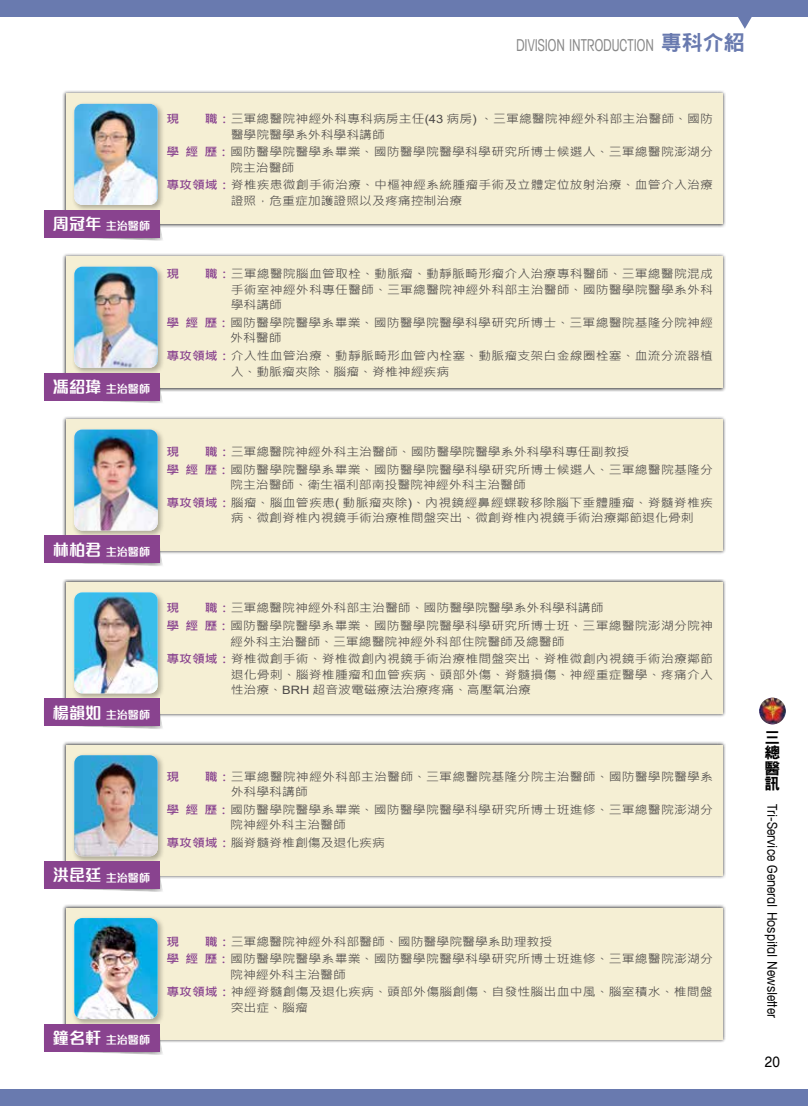
<style>
.page{position:relative;width:808px;height:1106px;background:#fff}
.page>*{position:absolute;margin:0;border:0;box-sizing:border-box;transform-origin:0 0}
.t1{font:condensed 16.5px "Avant Garde Com";color:#898989;scale:.85 1}
.t2{font:15.6px/15.6px "DF Hei Std W9";color:#000;text-align:justify}
.t3{font:15px "Helvetica";color:#000;scale:.9 1}
.t4{font:condensed 13.5px "Avant Garde Com";color:#000;scale:1.05 1}
.t5{font:11.55px/15.6px "Microsoft Jheng Hei";letter-spacing:.015em;color:#4c4948;scale:1.11 1}
.t6{font:700 11.1px "M Finance HK";color:#fff}
.s1{font-family:"DF Hei Std W9";font-stretch:normal;font-size:21px;color:#697aaf}
.s2{font-size:16.2px}
.s3{font-weight:700;color:#89438f}
.s4{font-family:"Arial"}
</style>
<div class="page">
<div style="left:62px;top:90px;width:664px;height:138px;background:#000;opacity:.75"></div>
<div style="left:66px;top:94px;width:657px;height:130px;background:#f5efd4"></div>
<div style="left:72px;top:101px;width:94px;height:111px;background:#000;opacity:.3"></div>
<img style="left:74px;top:104px;width:84px;height:101px">
<svg style="left:44px;top:210px;width:120px;height:31px"></svg>
<div style="left:44px;top:210px;width:116px;height:27px;background:#89438f"></div>
<div style="left:62px;top:253px;width:664px;height:139px;background:#000;opacity:.75"></div>
<div style="left:66px;top:256px;width:657px;height:132px;background:#f5efd4"></div>
<div style="left:72px;top:264px;width:94px;height:111px;background:#000;opacity:.3"></div>
<img style="left:74px;top:267px;width:84px;height:101px">
<svg style="left:44px;top:373px;width:120px;height:30px"></svg>
<div style="left:44px;top:373px;width:116px;height:27px;background:#89438f"></div>
<div style="left:62px;top:416px;width:664px;height:138px;background:#000;opacity:.75"></div>
<div style="left:66px;top:419px;width:657px;height:132px;background:#f5efd4"></div>
<div style="left:72px;top:427px;width:94px;height:111px;background:#000;opacity:.3"></div>
<img style="left:74px;top:429px;width:84px;height:101px">
<svg style="left:63px;top:535px;width:101px;height:31px"></svg>
<div style="left:44px;top:535px;width:116px;height:28px;background:#89438f"></div>
<div style="left:62px;top:578px;width:664px;height:139px;background:#000;opacity:.75"></div>
<div style="left:66px;top:582px;width:657px;height:132px;background:#f5efd4"></div>
<div style="left:72px;top:590px;width:94px;height:111px;background:#000;opacity:.3"></div>
<img style="left:74px;top:592px;width:84px;height:101px">
<svg style="left:69px;top:698px;width:95px;height:31px"></svg>
<div style="left:44px;top:698px;width:116px;height:28px;background:#89438f"></div>
<div style="left:62px;top:741px;width:664px;height:138px;background:#000;opacity:.75"></div>
<div style="left:66px;top:745px;width:657px;height:130px;background:#f5efd4"></div>
<div style="left:72px;top:752px;width:94px;height:112px;background:#000;opacity:.3"></div>
<img style="left:74px;top:755px;width:84px;height:101px">
<svg style="left:44px;top:861px;width:120px;height:31px"></svg>
<div style="left:44px;top:861px;width:116px;height:27px;background:#89438f"></div>
<div style="left:62px;top:904px;width:664px;height:139px;background:#000;opacity:.75"></div>
<div style="left:66px;top:907px;width:657px;height:132px;background:#f5efd4"></div>
<div style="left:72px;top:915px;width:94px;height:111px;background:#000;opacity:.3"></div>
<img style="left:74px;top:918px;width:84px;height:101px">
<svg style="left:44px;top:1024px;width:120px;height:31px"></svg>
<div style="left:44px;top:1024px;width:116px;height:27px;background:#89438f"></div>
<div style="left:0;top:0;width:808px;height:17px;background:#697aaf"></div>
<div style="left:0;top:1089px;width:808px;height:17px;background:#697aaf"></div>
<svg style="left:738px;top:17px;width:14px;height:12px"></svg>
<img style="left:759px;top:697px;width:27px;height:27px;border-radius:13px">
<h1 class="t1" style="left:516px;top:34px;width:271px">DIVISION INTRODUCTION <span class="s1">專科介紹</span></h1>
<p class="t6" style="left:53px;top:218px;width:99px"><span class="s2">周冠年</span> 主治醫師</p>
<p class="t6" style="left:53px;top:380px;width:99px"><span class="s2">馮紹瑋</span> 主治醫師</p>
<p class="t5" style="left:231px;top:111px;width:436px;text-indent:-64px"><span class="s3">現　　職：</span>三軍總醫院神經外科專科病房主任<span class="s4">(43</span> 病房<span class="s4">)</span> 、三軍總醫院神經外科部主治醫師、國防醫學院醫學系外科學科講師</p>
<p class="t5" style="left:230px;top:144px;width:436px;text-indent:-64px"><span class="s3">學經歷：</span>國防醫學院醫學系畢業、國防醫學院醫學科學研究所博士候選人、三軍總醫院澎湖分院主治醫師</p>
<p class="t5" style="left:231px;top:177px;width:436px;text-indent:-64px"><span class="s3">專攻領域：</span>脊椎疾患微創手術治療、中樞神經系統腫瘤手術及立體定位放射治療、血管介入治療證照，危重症加護證照以及疼痛控制治療</p>
<p class="t5" style="left:231px;top:266px;width:436px;text-align:justify;text-indent:-64px"><span class="s3">現　　職：</span>三軍總醫院腦血管取栓、動脈瘤、動靜脈畸形瘤介入治療專科醫師、三軍總醫院混成手術室神經外科專任醫師、三軍總醫院神經外科部主治醫師、國防醫學院醫學系外科學科講師</p>
<p class="t5" style="left:230px;top:315px;width:436px;text-indent:-64px"><span class="s3">學經歷：</span>國防醫學院醫學系畢業、國防醫學院醫學科學研究所博士、三軍總醫院基隆分院神經外科醫師</p>
<p class="t5" style="left:231px;top:348px;width:436px;text-indent:-64px"><span class="s3">專攻領域：</span>介入性血管治療、動靜脈畸形血管內栓塞、動脈瘤支架白金線圈栓塞、血流分流器植入、動脈瘤夾除、腦瘤、脊椎神經疾病</p>
<p class="t6" style="left:53px;top:543px;width:99px"><span class="s2">林柏君</span> 主治醫師</p>
<p class="t5" style="left:166px;top:443px;width:494px;line-height:17.4px"><span class="s3">現　　職：</span>三軍總醫院神經外科主治醫師、國防醫學院醫學系外科學科專任副教授<br><span class="s3">學經歷：</span>國防醫學院醫學系畢業、國防醫學院醫學科學研究所博士候選人、三軍總醫院基隆分</p>
<p class="t5" style="left:166px;top:476px;width:494px;line-height:17.4px;text-indent:64px">院主治醫師、衛生福利部南投醫院神經外科主治醫師<br><span class="s3">專攻領域：</span>腦瘤、腦血管疾患<span class="s4">(</span> 動脈瘤夾除<span class="s4">)</span>、內視鏡經鼻經蝶鞍移除腦下垂體腫瘤、脊髓脊椎疾</p>
<p class="t5" style="left:231px;top:510px;width:419px">病、微創脊椎內視鏡手術治療椎間盤突出、微創脊椎內視鏡手術治療鄰節退化骨刺</p>
<p class="t6" style="left:53px;top:706px;width:99px"><span class="s2">楊韻如</span> 主治醫師</p>
<p class="t5" style="left:166px;top:599px;width:494px;line-height:17.4px"><span class="s3">現　　職：</span>三軍總醫院神經外科部主治醫師、國防醫學院醫學系外科學科講師<br><span class="s3">學經歷：</span>國防醫學院醫學系畢業、國防醫學院醫學科學研究所博士班、三軍總醫院澎湖分院神</p>
<p class="t5" style="left:166px;top:632px;width:494px;line-height:17.4px;text-indent:64px">經外科主治醫師、三軍總醫院神經外科部住院醫師及總醫師<br><span class="s3">專攻領域：</span>脊椎微創手術、脊椎微創內視鏡手術治療椎間盤突出、脊椎微創內視鏡手術治療鄰節</p>
<p class="t5" style="left:231px;top:666px;width:436px">退化骨刺、腦脊椎腫瘤和血管疾病、頭部外傷、脊髓損傷、神經重症醫學、疼痛介入性治療、<span class="s4">BRH</span> 超音波電磁療法治療疼痛、高壓氧治療</p>
<p class="t6" style="left:53px;top:869px;width:99px"><span class="s2">洪昆廷</span> 主治醫師</p>
<p class="t5" style="left:231px;top:768px;width:436px;text-indent:-64px"><span class="s3">現　　職：</span>三軍總醫院神經外科部主治醫師、三軍總醫院基隆分院主治醫師、國防醫學院醫學系外科學科講師</p>
<p class="t5" style="left:230px;top:801px;width:436px;text-indent:-64px"><span class="s3">學經歷：</span>國防醫學院醫學系畢業、國防醫學院醫學科學研究所博士班進修、三軍總醫院澎湖分院神經外科主治醫師</p>
<p class="t5" style="left:166px;top:834px;width:198px"><span class="s3">專攻領域：</span>腦脊髓脊椎創傷及退化疾病</p>
<p class="t6" style="left:53px;top:1032px;width:99px"><span class="s2">鐘名軒</span> 主治醫師</p>
<p class="t5" style="left:166px;top:932px;width:494px;line-height:17.4px"><span class="s3">現　　職：</span>三軍總醫院神經外科部醫師、國防醫學院醫學系助理教授<br><span class="s3">學經歷：</span>國防醫學院醫學系畢業、國防醫學院醫學科學研究所博士班進修、三軍總醫院澎湖分</p>
<p class="t5" style="left:166px;top:965px;width:494px;line-height:17.4px;text-indent:64px">院神經外科主治醫師<br><span class="s3">專攻領域：</span>神經脊髓創傷及退化疾病、頭部外傷腦創傷、自發性腦出血中風、腦室積水、椎間盤</p>
<p class="t5" style="left:231px;top:999px;width:71px">突出症、腦瘤</p>
<h2 class="t2" style="left:765px;top:729px;width:17px">三總醫訊</h2>
<p class="t4" style="left:781px;top:804px;width:205px;rotate:90deg">Tri-Service General Hospital Newsletter</p>
<p class="t3" style="left:765px;top:1053px;width:18px">20</p>
</div>
